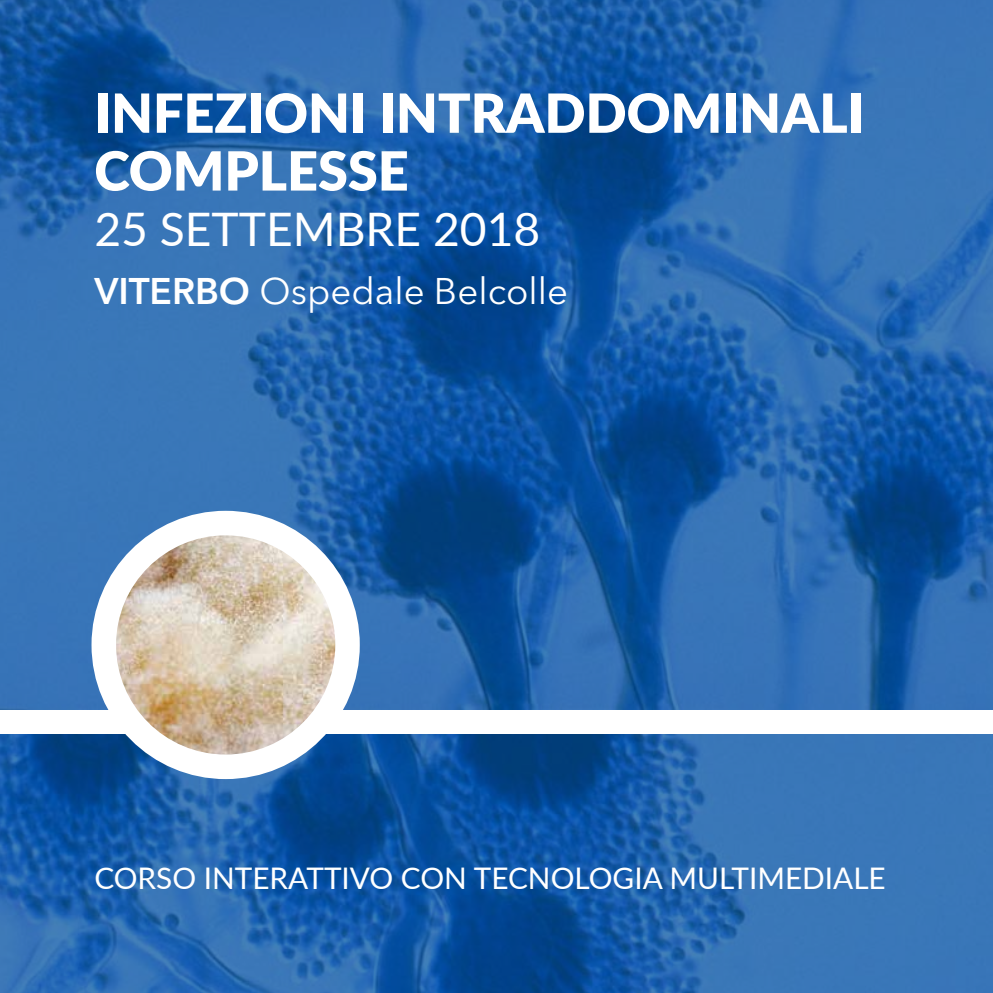
<style>
.page{position:relative;width:993px;height:993px;background:#fff}
.page>*{position:absolute;margin:0;border:0;box-sizing:border-box;transform-origin:0 0}
.t1{font:900 53.9px/57.8px "Lato";color:#fff}
.t2{font:46.2px "Lato";color:#fff}
.t3{font:36.75px "Avenir Next LT Pro";color:#fff}
.t4{font:29.75px "Lato";color:#fff}
.s1{font-weight:600}
</style>
<div class="page">
<img style="left:0;top:734px;width:992px;height:258px">
<img style="left:0;top:0;width:992px;height:709px">
<img style="left:104px;top:523px;width:243px;height:243px;border-radius:122px">
<div style="left:91px;top:510px;width:268px;height:268px;border:24px solid #fff;border-radius:50%"></div>
<h1 class="t1" style="left:94px;top:82px;width:771px">INFEZIONI INTRADDOMINALI<br>COMPLESSE</h1>
<h2 class="t2" style="left:94px;top:196px;width:447px">25 SETTEMBRE 2018</h2>
<p class="t3" style="left:94px;top:269px;width:475px"><span class="s1">VITERBO</span> Ospedale Belcolle</p>
<p class="t4" style="left:94px;top:856px;width:792px">CORSO INTERATTIVO CON TECNOLOGIA MULTIMEDIALE</p>
</div>
